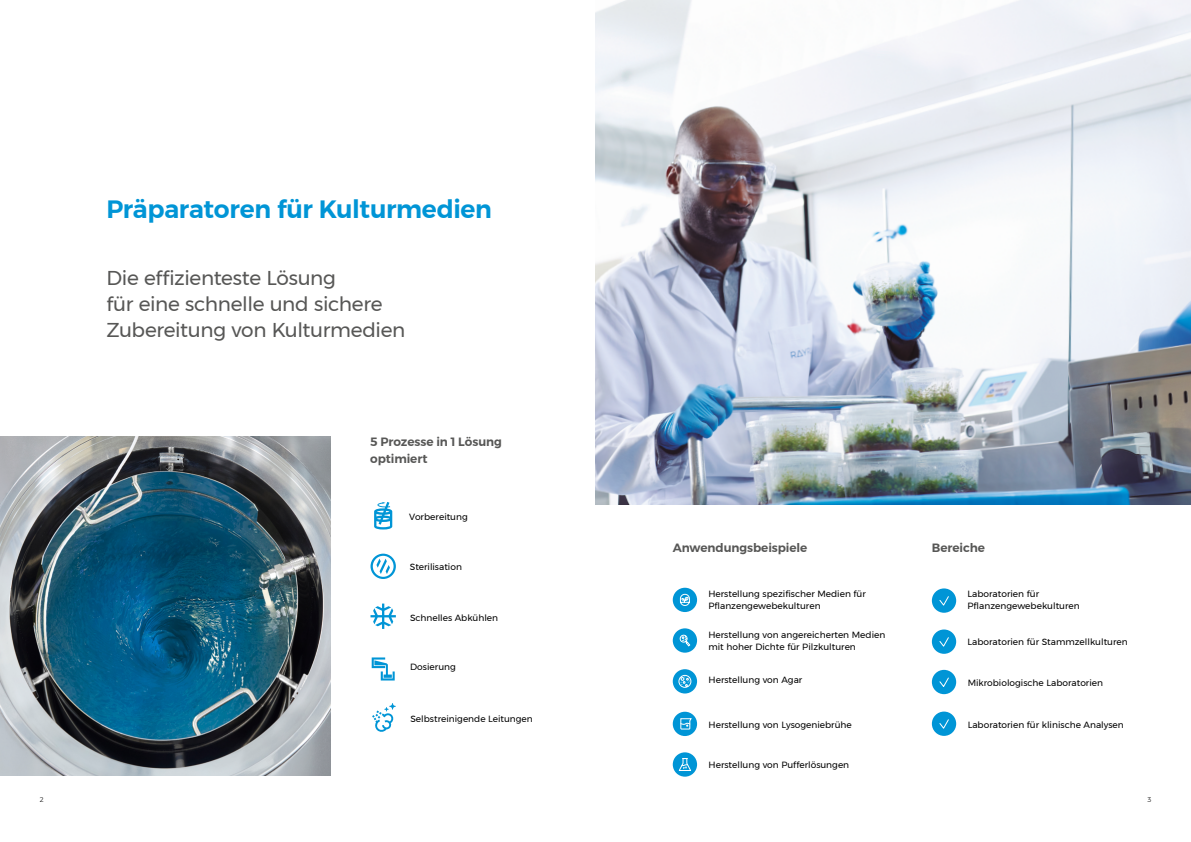
<style>
.page{position:relative;width:1191px;height:842px;background:#fff}
.page>*{position:absolute;margin:0;border:0;box-sizing:border-box;transform-origin:0 0}
.t1{font:600 25px "Montserrat";letter-spacing:-.015em;color:#0095d6}
.t2{font:20px/26px "Montserrat";letter-spacing:-.015em;color:#575756}
.t3{font:600 12px/17px "Montserrat";letter-spacing:-.005em;color:#575756}
.t4{font:9px/12px "Montserrat";color:#000}
.t5{font:300 6.8px "Montserrat";color:#000}
</style>
<div class="page">
<svg style="left:374px;top:502px;width:18px;height:27px"></svg>
<svg style="left:370px;top:554px;width:26px;height:25px"></svg>
<svg style="left:372px;top:657px;width:23px;height:23px"></svg>
<svg style="left:372px;top:703px;width:24px;height:29px"></svg>
<svg style="left:370px;top:603px;width:26px;height:26px"></svg>
<div style="left:673px;top:669px;width:24px;height:24px;background:#0095d6;border-radius:50%"></div>
<svg style="left:678px;top:675px;width:13px;height:13px"></svg>
<div style="left:673px;top:712px;width:24px;height:24px;background:#0095d6;border-radius:50%"></div>
<svg style="left:680px;top:718px;width:12px;height:12px"></svg>
<div style="left:673px;top:752px;width:24px;height:25px;background:#0095d6;border-radius:50%"></div>
<svg style="left:678px;top:758px;width:13px;height:13px"></svg>
<div style="left:673px;top:628px;width:24px;height:25px;background:#0095d6;border-radius:50%"></div>
<svg style="left:679px;top:634px;width:11px;height:13px"></svg>
<div style="left:673px;top:588px;width:24px;height:24px;background:#0095d6;border-radius:50%"></div>
<svg style="left:679px;top:594px;width:11px;height:12px"></svg>
<div style="left:932px;top:588px;width:24px;height:25px;background:#0095d6;border-radius:50%"></div>
<svg style="left:939px;top:596px;width:10px;height:10px"></svg>
<div style="left:932px;top:629px;width:24px;height:25px;background:#0095d6;border-radius:50%"></div>
<svg style="left:939px;top:637px;width:10px;height:10px"></svg>
<div style="left:932px;top:670px;width:24px;height:24px;background:#0095d6;border-radius:50%"></div>
<svg style="left:939px;top:677px;width:10px;height:10px"></svg>
<div style="left:932px;top:711px;width:24px;height:25px;background:#0095d6;border-radius:50%"></div>
<svg style="left:939px;top:719px;width:10px;height:10px"></svg>
<img style="left:595px;top:0;width:596px;height:505px">
<img style="left:0;top:437px;width:331px;height:338px">
<h1 class="t1" style="left:106px;top:189px;width:387px">Präparatoren für Kulturmedien</h1>
<h2 class="t2" style="left:106px;top:265px;width:300px">Die effizienteste Lösung<br>für eine schnelle und sichere<br>Zubereitung von Kulturmedien</h2>
<h3 class="t3" style="left:370px;top:433px;width:133px">5 Prozesse in 1 Lösung optimiert</h3>
<p class="t4" style="left:409px;top:511px;width:60px">Vorbereitung</p>
<p class="t4" style="left:410px;top:561px;width:53px">Sterilisation</p>
<p class="t4" style="left:410px;top:611px;width:90px">Schnelles Abkühlen</p>
<p class="t4" style="left:410px;top:661px;width:47px">Dosierung</p>
<p class="t4" style="left:410px;top:713px;width:124px">Selbstreinigende Leitungen</p>
<h3 class="t3" style="left:673px;top:539px;width:136px">Anwendungsbeispiele</h3>
<h3 class="t3" style="left:932px;top:539px;width:55px">Bereiche</h3>
<p class="t4" style="left:708px;top:588px;width:159px">Herstellung spezifischer Medien für<br>Pflanzengewebekulturen</p>
<p class="t4" style="left:967px;top:588px;width:114px">Laboratorien für<br>Pflanzengewebekulturen</p>
<p class="t4" style="left:708px;top:629px;width:178px">Herstellung von angereicherten Medien mit hoher Dichte für Pilzkulturen</p>
<p class="t4" style="left:967px;top:635px;width:162px">Laboratorien für Stammzellkulturen</p>
<p class="t4" style="left:708px;top:674px;width:95px">Herstellung von Agar</p>
<p class="t4" style="left:967px;top:676px;width:137px">Mikrobiologische Laboratorien</p>
<p class="t4" style="left:708px;top:718px;width:145px">Herstellung von Lysogeniebrühe</p>
<p class="t4" style="left:967px;top:718px;width:158px">Laboratorien für klinische Analysen</p>
<p class="t4" style="left:708px;top:759px;width:142px">Herstellung von Pufferlösungen</p>
<p class="t5" style="left:40px;top:795px;width:5px">2</p>
<p class="t5" style="left:1147px;top:794px;width:5px">3</p>
</div>
